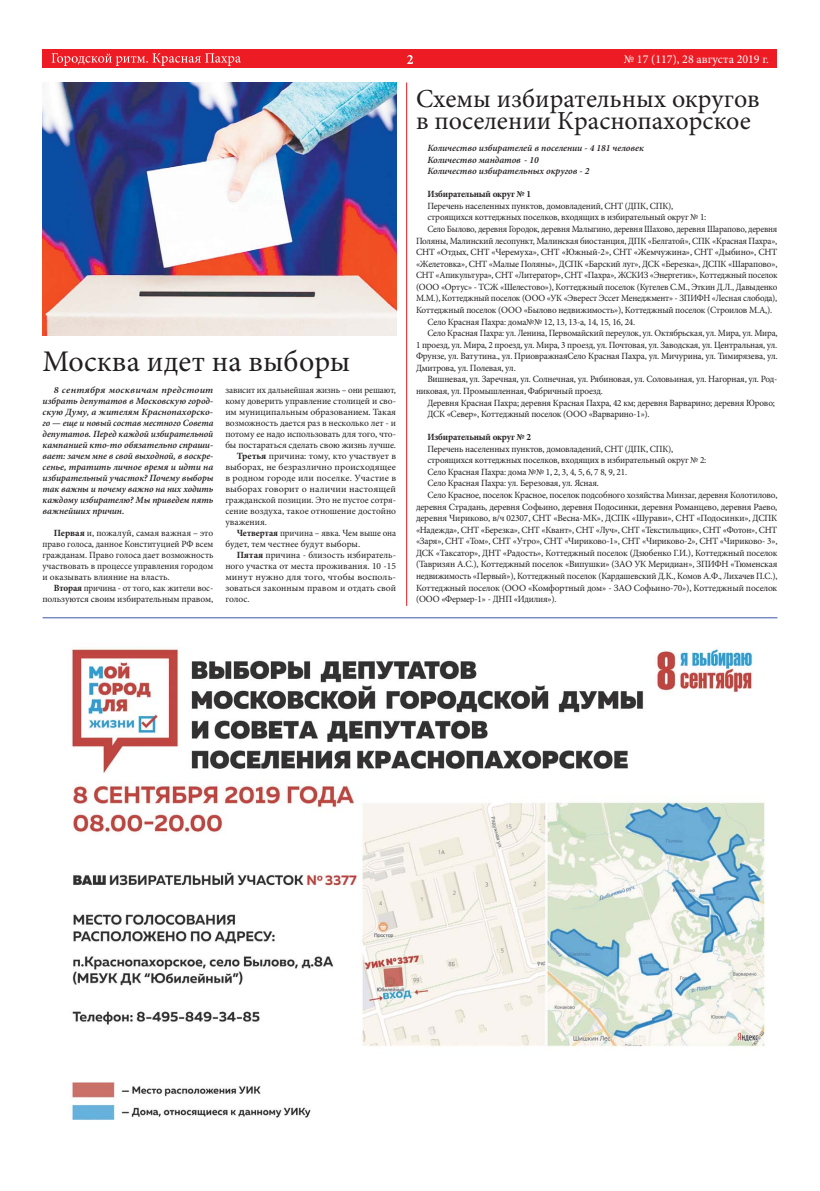
<style>
.page{position:relative;width:820px;height:1191px;background:#fff}
.page>*{position:absolute;margin:0;border:0;box-sizing:border-box;transform-origin:0 0}
.t1{font:30px "Minion Pro";color:#231f20}
.t2{font:26px/22px "Minion Pro";color:#231f20}
.t3{font:12px "Minion Pro";color:#fff}
.t4{font:9.5px/11px "Minion Pro";letter-spacing:-.02em;color:#231f20;text-align:justify}
.t5{font:9.5px/11px "Minion Pro";letter-spacing:-.02em;color:#231f20;text-align:right;scale:.96 1}
.t6{font:italic 600 9.5px/11px "Minion Pro";color:#231f20;text-align:justify;scale:1.06 1}
.t7{font:9.5px "Minion Pro";letter-spacing:-.02em;color:#231f20;scale:.95 1}
.t8{font:9.5px "Minion Pro";color:#231f20}
.t9{font:italic 600 9.5px/11.6px "Minion Pro";color:#231f20}
.t10{font:9.5px "Minion Pro";letter-spacing:-.02em;color:#231f20;scale:.94 1}
.t11{font:9.5px "Minion Pro";letter-spacing:.005em;color:#231f20;scale:1.04 1}
.t12{font:9.5px "Minion Pro";letter-spacing:.01em;color:#231f20;scale:1.05 1}
.t13{font:700 9.5px "Minion Pro";letter-spacing:-.02em;color:#231f20}
.t14{font:9.5px "Minion Pro";letter-spacing:.005em;color:#231f20}
.s1{font-weight:700}
</style>
<div class="page">
<div style="left:43px;top:50px;width:734px;height:18px;background:#ed1c24"></div>
<svg style="left:52px;top:53px;width:189px;height:13px"></svg>
<svg style="left:407px;top:55px;width:6px;height:9px"></svg>
<img style="left:71px;top:649px;width:694px;height:471px">
<hr style="left:43px;top:617px;width:734px;height:1px;background:#3e57a7">
<img style="left:43px;top:82px;width:353px;height:253px">
<hr style="left:406px;top:82px;width:1px;height:524px;background:#ed1c24">
<h1 class="t1" style="left:43px;top:343px;width:309px">Москва идет на выборы</h1>
<p class="t6" style="left:43px;top:384px;width:163px;text-indent:11px">8 сентября москвичам предстоит избрать депутатов в Московскую город&shy;скую Думу, а жителям Краснопахорско&shy;го — еще и новый состав местного Совета депутатов. Перед каждой избирательной кампанией кто-то обязательно спраши&shy;вает: зачем мне в свой выходной, в воскре&shy;сенье, тратить личное время и идти на избирательный участок? Почему выборы так важны и почему важно на них ходить каждому избирателю? Мы приведем пять важнейших причин.</p>
<p class="t4" style="left:43px;top:527px;width:172px;text-indent:11px"><span class="s1">Первая</span> и, пожалуй, самая важная – это право голоса, данное Конституцией РФ всем гражданам. Право голоса дает возможность участвовать в процессе управления городом и оказывать влияние на власть.</p>
<p class="t5" style="left:43px;top:582px;width:179px"><span class="s1">Вторая</span> причина - от того, как жители вос&shy;пользуются своим избирательным правом,</p>
<p class="t4" style="left:225px;top:384px;width:172px">зависит их дальнейшая жизнь – они решают,</p>
<p class="t4" style="left:225px;top:395px;width:172px">кому доверить управление столицей и сво-</p>
<p class="t4" style="left:225px;top:406px;width:172px">им муниципальным образованием. Такая</p>
<p class="t4" style="left:225px;top:417px;width:172px">возможность дается раз в несколько лет - и</p>
<p class="t4" style="left:225px;top:428px;width:172px">потому ее надо использовать для того, что-</p>
<p class="t4" style="left:225px;top:439px;width:172px">бы постараться сделать свою жизнь лучше.</p>
<p class="t8" style="left:236px;top:450px;width:161px"><span class="s1">Третья</span> причина: тому, кто участвует в</p>
<p class="t11" style="left:225px;top:461px;width:166px">выборах, не безразлично происходящее</p>
<p class="t11" style="left:225px;top:472px;width:166px">в родном городе или поселке. Участие в</p>
<p class="t12" style="left:225px;top:483px;width:164px">выборах говорит о наличии настоящей</p>
<p class="t4" style="left:225px;top:494px;width:172px">гражданской позиции. Это не пустое сотря-</p>
<p class="t8" style="left:225px;top:505px;width:172px">сение воздуха, такое отношение достойно</p>
<p class="t8" style="left:225px;top:516px;width:43px">уважения.</p>
<p class="t7" style="left:236px;top:527px;width:169px"><span class="s1">Четвертая</span> причина – явка. Чем выше она</p>
<p class="t8" style="left:225px;top:538px;width:136px">будет, тем честнее будут выборы.</p>
<p class="t8" style="left:236px;top:549px;width:161px"><span class="s1">Пятая</span> причина - близость избиратель-</p>
<p class="t8" style="left:225px;top:560px;width:172px">ного участка от места проживания. 10 -15</p>
<p class="t12" style="left:225px;top:571px;width:164px">минут нужно для того, чтобы восполь-</p>
<p class="t14" style="left:225px;top:582px;width:172px">зоваться законным правом и отдать свой</p>
<p class="t4" style="left:225px;top:593px;width:26px">голос.</p>
<p class="t3" style="left:623px;top:51px;width:147px">№ 17 (117), 28 августа 2019 г.</p>
<h2 class="t2" style="left:416px;top:87px;width:345px">Схемы избирательных округов в поселении Краснопахорское</h2>
<p class="t9" style="left:427px;top:142px;width:218px">Количество избирателей в поселении - 4 181 человек<br>Количество мандатов - 10<br>Количество избирательных округов - 2</p>
<p class="t13" style="left:427px;top:188px;width:105px">Избирательный округ № 1</p>
<p class="t4" style="left:427px;top:200px;width:247px">Перечень населенных пунктов, домовладений, СНТ (ДПК, СПК),</p>
<p class="t4" style="left:427px;top:212px;width:280px">строящихся коттеджных поселков, входящих в избирательный округ № 1:</p>
<p class="t10" style="left:427px;top:223px;width:373px">Село Былово, деревня Городок, деревня Малыгино, деревня Шахово, деревня Шарапово, деревня</p>
<p class="t5" style="left:416px;top:235px;width:377px">Поляны, Малинский лесопункт, Малинская биостанция, ДПК «Белгатой», СПК «Красная Пахра»,</p>
<p class="t4" style="left:416px;top:246px;width:362px">СНТ «Отдых, СНТ «Черемуха», СНТ «Южный-2», СНТ «Жемчужина», СНТ «Дыбино», СНТ</p>
<p class="t4" style="left:416px;top:258px;width:363px">«Желетовка», СНТ «Малые Поляны», ДСПК «Барский луг», ДСК «Березка», ДСПК «Шарапово»,</p>
<p class="t7" style="left:416px;top:269px;width:382px">СНТ «Апикультура», СНТ «Литератор», СНТ «Пахра», ЖСКИЗ «Энергетик», Коттеджный поселок</p>
<p class="t5" style="left:416px;top:281px;width:378px">(ООО «Ортус» - ТСЖ «Шелестово»), Коттеджный поселок (Кугелев С.М., Эткин Д.Л., Давыденко</p>
<p class="t7" style="left:416px;top:292px;width:381px">М.М.), Коттеджный поселок (ООО «УК «Эверест Эссет Менеджмент» - ЗПИФН «Лесная слобода),</p>
<p class="t4" style="left:416px;top:304px;width:357px">Коттеджный поселок (ООО «Былово недвижимость»), Коттеджный поселок (Строилов М.А,).</p>
<p class="t4" style="left:427px;top:316px;width:209px">Село Красная Пахра: дома№№ 12, 13, 13-а, 14, 15, 16, 24.</p>
<p class="t7" style="left:427px;top:327px;width:370px">Село Красная Пахра: ул. Ленина, Первомайский переулок, ул. Октябрьская, ул. Мира, ул. Мира,</p>
<p class="t5" style="left:416px;top:339px;width:378px">1 проезд, ул. Мира, 2 проезд, ул. Мира, 3 проезд, ул. Почтовая, ул. Заводская, ул. Центральная, ул.</p>
<p class="t4" style="left:416px;top:350px;width:363px">Фрунзе, ул. Ватутина., ул. ПриовражнаяСело Красная Пахра, ул. Мичурина, ул. Тимирязева, ул.</p>
<p class="t4" style="left:416px;top:362px;width:101px">Дмитрова, ул. Полевая, ул.</p>
<p class="t4" style="left:427px;top:373px;width:351px">Вишневая, ул. Заречная, ул. Солнечная, ул. Рябиновая, ул. Соловьиная, ул. Нагорная, ул. Род-</p>
<p class="t4" style="left:416px;top:385px;width:188px">никовая, ул. Промышленная, Фабричный проезд.</p>
<p class="t4" style="left:427px;top:397px;width:349px">Деревня Красная Пахра; деревня Красная Пахра, 42 км; деревня Варварино; деревня Юрово;</p>
<p class="t4" style="left:427px;top:408px;width:224px">ДСК «Север», Коттеджный поселок (ООО «Варварино-1»).</p>
<p class="t13" style="left:427px;top:431px;width:105px">Избирательный округ № 2</p>
<p class="t4" style="left:427px;top:443px;width:247px">Перечень населенных пунктов, домовладений, СНТ (ДПК, СПК),</p>
<p class="t4" style="left:427px;top:454px;width:280px">строящихся коттеджных поселков, входящих в избирательный округ № 2:</p>
<p class="t4" style="left:427px;top:466px;width:201px">Село Красная Пахра: дома №№ 1, 2, 3, 4, 5, 6, 7 8, 9, 21.</p>
<p class="t4" style="left:427px;top:478px;width:173px">Село Красная Пахра: ул. Березовая, ул. Ясная.</p>
<p class="t4" style="left:427px;top:489px;width:351px">Село Красное, поселок Красное, поселок подсобного хозяйства Минзаг, деревня Колотилово,</p>
<p class="t4" style="left:416px;top:501px;width:363px">деревня Страдань, деревня Софьино, деревня Подосинки, деревня Романцево, деревня Раево,</p>
<p class="t4" style="left:416px;top:512px;width:363px">деревня Чириково, в/ч 02307, СНТ «Весна-МК», ДСПК «Шурави», СНТ «Подосинки», ДСПК</p>
<p class="t4" style="left:416px;top:524px;width:362px">«Надежда», СНТ «Березка», СНТ «Квант», СНТ «Луч», СНТ «Текстильщик», СНТ «Фотон», СНТ</p>
<p class="t4" style="left:416px;top:535px;width:363px">«Заря», СНТ «Том», СНТ «Утро», СНТ «Чириково-1», СНТ «Чириково-2», СНТ «Чириково- 3»,</p>
<p class="t4" style="left:416px;top:547px;width:363px">ДСК «Таксатор», ДНТ «Радость», Коттеджный поселок (Дзюбенко Г.И.), Коттеджный поселок</p>
<p class="t4" style="left:416px;top:558px;width:363px">(Тавризян А.С.), Коттеджный поселок «Випушки» (ЗАО УК Меридиан», ЗПИФН «Тюменская</p>
<p class="t5" style="left:416px;top:570px;width:378px">недвижимость «Первый»), Коттеджный поселок (Кардашевский Д.К., Комов А.Ф., Лихачев П.С.),</p>
<p class="t4" style="left:416px;top:582px;width:362px">Коттеджный поселок (ООО «Комфортный дом» - ЗАО Софьино-70»), Коттеджный поселок</p>
<p class="t4" style="left:416px;top:593px;width:142px">(ООО «Фермер-1» - ДНП «Идилия»).</p>
</div>
